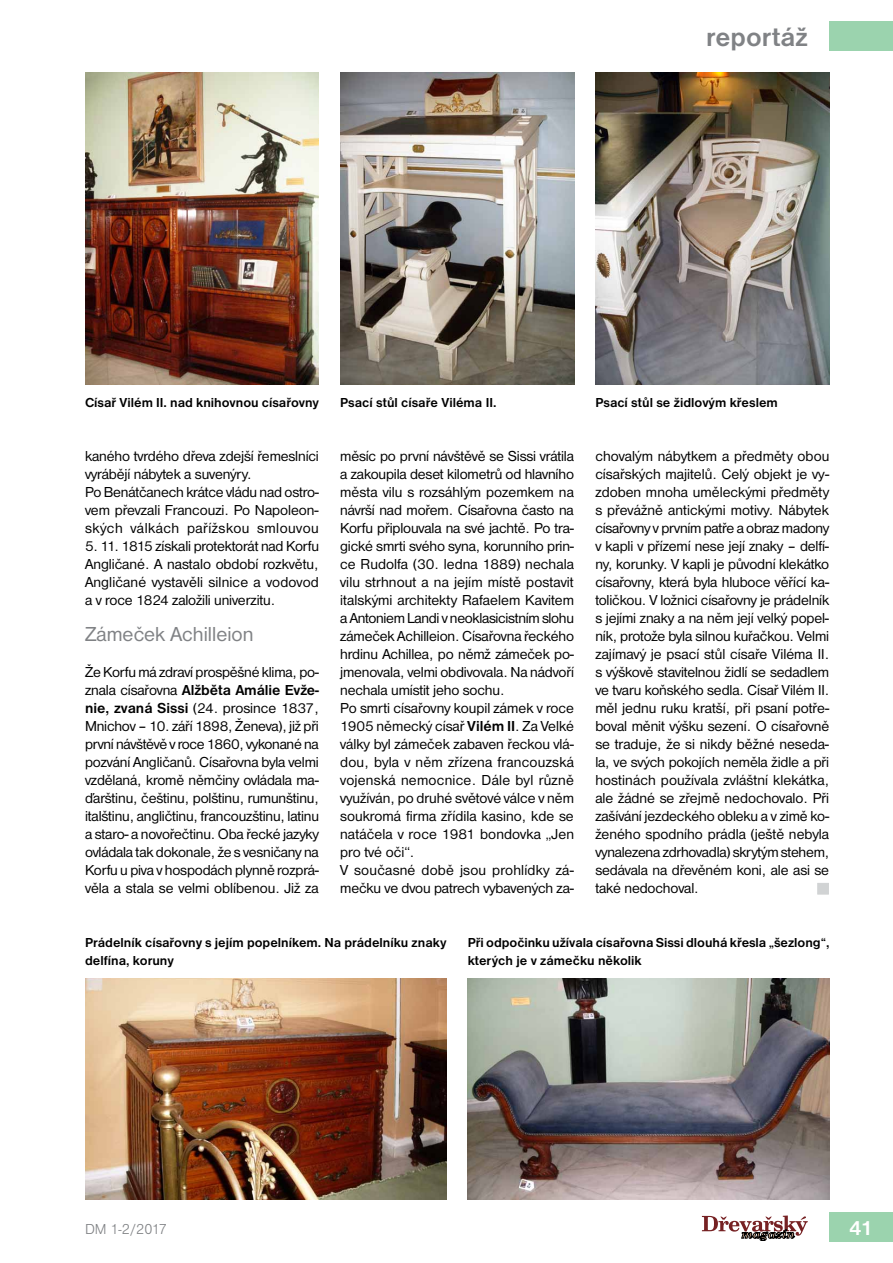
<style>
.page{position:relative;width:893px;height:1263px;background:#fff}
.page>*{position:absolute;margin:0;border:0;box-sizing:border-box;transform-origin:0 0}
.t1{font:700 27px "Nimbus San DEE";color:#808285}
.t2{font:21px "Nimbus San DEE";color:#808285}
.t3{font:700 21px "Nimbus San DEE";color:#fff}
.t4{font:15px/18px "Nimbus San DEE";letter-spacing:-.005em;color:#000;text-align:justify}
.t5{font:15px "Nimbus San DEE Ligh";letter-spacing:-.02em;color:#808285}
.t6{font:700 13.5px/18px "Nimbus San DEE";color:#000}
.s1{font-weight:700}
</style>
<div class="page">
<svg style="left:702px;top:1215px;width:106px;height:26px"></svg>
<div style="left:829px;top:1212px;width:64px;height:30px;background:#9bd3ae"></div>
<div style="left:829px;top:21px;width:64px;height:30px;background:#9bd3ae"></div>
<img style="left:468px;top:978px;width:361px;height:221px">
<img style="left:85px;top:978px;width:361px;height:221px">
<img style="left:340px;top:72px;width:234px;height:312px">
<img style="left:595px;top:72px;width:234px;height:312px">
<img style="left:85px;top:72px;width:234px;height:312px">
<div style="left:818px;top:883px;width:11px;height:11px;background:#d1d3d4"></div>
<h1 class="t1" style="left:706px;top:22px;width:103px">reportáž</h1>
<p class="t6" style="left:85px;top:394px;width:235px">Císař Vilém II. nad knihovnou císařovny</p>
<p class="t4" style="left:85px;top:447px;width:235px;text-align:left">kaného tvrdého dřeva zdejší řemeslníci vyrábějí nábytek a suvenýry.<br>Po Benátčanech krátce vládu nad ostro&shy;vem převzali Francouzi. Po Napoleon&shy;ských válkách pařížskou smlouvou</p>
<p class="t4" style="left:85px;top:537px;width:236px">5. 11. 1815 získali protektorát nad Korfu Angličané. A nastalo období rozkvětu, Angličané vystavěli silnice a vodovod a v roce 1824 založili univerzitu.</p>
<h2 class="t2" style="left:85px;top:622px;width:170px">Zámeček Achilleion</h2>
<p class="t4" style="left:85px;top:663px;width:236px">Že Korfu má zdraví prospěšné klima, po&shy;znala císařovna <span class="s1">Alžběta Amálie Evže&shy;nie, zvaná Sissi</span> (24. prosince 1837, Mnichov – 10. září 1898, Ženeva), již při první návštěvě v roce 1860, vykonané na pozvání Angličanů. Císařovna byla velmi vzdělaná, kromě němčiny ovládala ma&shy;ďarštinu, češtinu, polštinu, rumunštinu, italštinu, angličtinu, francouzštinu, latinu a staro- a novořečtinu. Oba řecké jazyky ovládala tak dokonale, že s vesničany na Korfu u piva v hospodách plynně rozprá&shy;věla a stala se velmi oblíbenou. Již za</p>
<p class="t6" style="left:340px;top:394px;width:158px">Psací stůl císaře Viléma II.</p>
<p class="t6" style="left:595px;top:394px;width:184px">Psací stůl se židlovým křeslem</p>
<p class="t4" style="left:340px;top:447px;width:235px;text-align:left">měsíc po první návštěvě se Sissi vrátila a zakoupila deset kilometrů od hlavního města vilu s rozsáhlým pozemkem na návrší nad mořem. Císařovna často na Korfu připlouvala na své jachtě. Po tra&shy;gické smrti svého syna, korunního prin&shy;ce Rudolfa (30. ledna 1889) nechala vilu strhnout a na jejím místě postavit italskými architekty Rafaelem Kavitem a Antoniem Landi v neoklasicistním slohu zámeček Achilleion. Císařovna řeckého hrdinu Achillea, po němž zámeček po&shy;jmenovala, velmi obdivovala. Na nádvoří nechala umístit jeho sochu.<br>Po smrti císařovny koupil zámek v roce 1905 německý císař <span class="s1">Vilém II</span>. Za Velké války byl zámeček zabaven řeckou vlá&shy;dou, byla v něm zřízena francouzská vojenská nemocnice. Dále byl různě využíván, po druhé světové válce v něm soukromá firma zřídila kasino, kde se natáčela v roce 1981 bondovka „Jen pro tvé oči“.<br>V současné době jsou prohlídky zá&shy;mečku ve dvou patrech vybavených za-</p>
<p class="t4" style="left:595px;top:447px;width:236px">chovalým nábytkem a předměty obou císařských majitelů. Celý objekt je vy&shy;zdoben mnoha uměleckými předměty s převážně antickými motivy. Nábytek císařovny v prvním patře a obraz madony v kapli v přízemí nese její znaky – delfí&shy;ny, korunky. V kapli je původní klekátko císařovny, která byla hluboce věřící ka&shy;toličkou. V ložnici císařovny je prádelník s jejími znaky a na něm její velký popel&shy;ník, protože byla silnou kuřačkou. Velmi zajímavý je psací stůl císaře Viléma II. s výškově stavitelnou židlí se sedadlem ve tvaru koňského sedla. Císař Vilém II. měl jednu ruku kratší, při psaní potře&shy;boval měnit výšku sezení. O císařovně se traduje, že si nikdy běžné neseda&shy;la, ve svých pokojích neměla židle a při hostinách používala zvláštní klekátka, ale žádné se zřejmě nedochovalo. Při zašívání jezdeckého obleku a v zimě ko&shy;ženého spodního prádla (ještě nebyla vynalezena zdrhovadla) skrytým stehem, sedávala na dřevěném koni, ale asi se také nedochoval.</p>
<p class="t6" style="left:85px;top:934px;width:363px">Prádelník císařovny s jejím popelníkem. Na prádelníku znaky delfína, koruny</p>
<p class="t6" style="left:468px;top:934px;width:363px">Při odpočinku užívala císařovna Sissi dlouhá křesla „šezlong“, kterých je v zámečku několik</p>
<p class="t5" style="left:85px;top:1220px;width:83px">DM 1-2/2017</p>
<h2 class="t3" style="left:849px;top:1216px;width:26px">41</h2>
</div>
